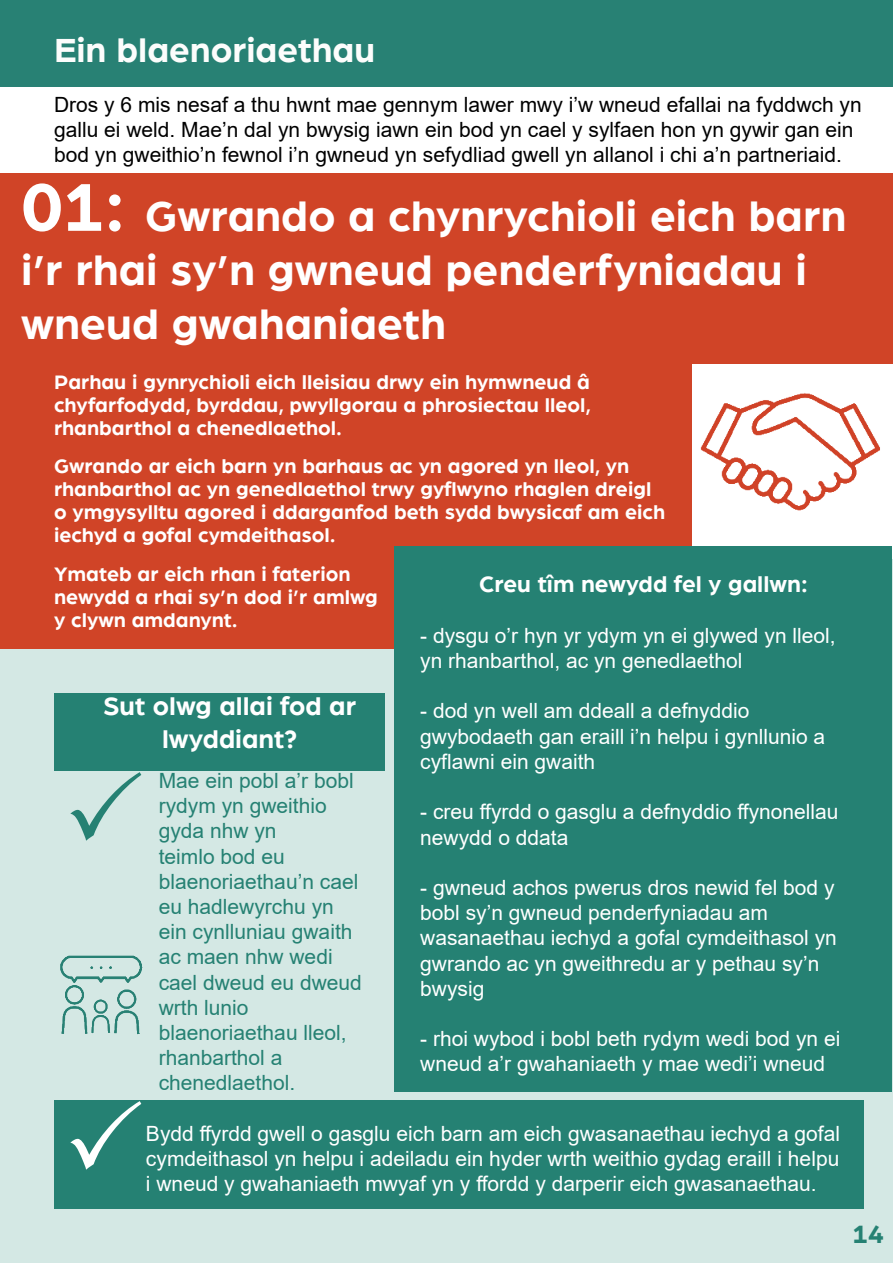
<style>
.page{position:relative;width:893px;height:1263px;background:#fff}
.page>*{position:absolute;margin:0;border:0;box-sizing:border-box;transform-origin:0 0}
.Paragraph_Style_1{font:700 45px/54px "Arboria";color:#fff}
.Heading_1{font:700 36px "Arboria";color:#fcfdfc}
.Heading_1-2{font:700 27px/32.4px "Arboria";color:#fff;text-align:center}
.Heading_1-3{font:700 27px "Arboria";color:#258173}
.Main_Paragraph_Style{font:700 24px "Arboria";color:#fff}
.Main_Paragraph_Style-2{font:21px/25.2px "Arial";color:#fff}
.t1{font:700 21px/23.1px "Arboria";color:#fff}
.Main_Paragraph_Style-3{font:21px/25.2px "Arial";color:#000}
.Heading_1-4{font:21px/25.2px "Arial";color:#258173}
.Heading_1-5{font:21px/25.2px "Arial";color:#fff;text-align:justify}
.s1{font-size:72px}
</style>
<div class="page">
<div style="left:0;top:559px;width:893px;height:704px;background:#d4e8e4"></div>
<div style="left:0;top:275px;width:691px;height:374px;background:#d04427"></div>
<div style="left:0;top:0;width:893px;height:86px;background:#288174"></div>
<div style="left:0;top:173px;width:893px;height:191px;background:#d04427"></div>
<div style="left:395px;top:546px;width:497px;height:545px;background:#258173"></div>
<div style="left:54px;top:694px;width:330px;height:77px;background:#258173"></div>
<div style="left:54px;top:1100px;width:92px;height:109px;background:#258173"></div>
<div style="left:146px;top:1100px;width:717px;height:109px;background:#258173"></div>
<img style="left:691px;top:374px;width:189px;height:147px">
<img style="left:60px;top:955px;width:83px;height:80px">
<p class="Heading_1" style="left:54px;top:25px;width:323px">Ein blaenoriaethau</p>
<p class="Main_Paragraph_Style-3" style="left:54px;top:92px;width:809px">Dros y 6 mis nesaf a thu hwnt mae gennym lawer mwy i’w wneud efallai na fyddwch yn gallu ei weld. Mae’n dal yn bwysig iawn ein bod yn cael y sylfaen hon yn gywir gan ein bod yn gweithio’n fewnol i’n gwneud yn sefydliad gwell yn allanol i chi a’n partneriaid.</p>
<p class="Paragraph_Style_1" style="left:21px;top:186px;width:827px"><span class="s1">01:</span> Gwrando a chynrychioli eich barn i’r rhai sy’n gwneud penderfyniadau i wneud gwahaniaeth</p>
<p class="t1" style="left:54px;top:369px;width:539px;text-align:justify">Parhau i gynrychioli eich lleisiau drwy ein hymwneud â chyfarfodydd, byrddau, pwyllgorau a phrosiectau lleol, rhanbarthol a chenedlaethol.</p>
<p class="t1" style="left:54px;top:453px;width:613px">Gwrando ar eich barn yn barhaus ac yn agored yn lleol, yn rhanbarthol ac yn genedlaethol trwy gyflwyno rhaglen dreigl o ymgysylltu agored i ddarganfod beth sydd bwysicaf am eich iechyd a gofal cymdeithasol.</p>
<p class="t1" style="left:54px;top:561px;width:325px">Ymateb ar eich rhan i faterion newydd a rhai sy’n dod i’r amlwg y clywn amdanynt.</p>
<p class="Main_Paragraph_Style" style="left:479px;top:568px;width:330px">Creu tîm newydd fel y gallwn:</p>
<p class="Main_Paragraph_Style-2" style="left:420px;top:623px;width:417px">- dysgu o’r hyn yr ydym yn ei glywed yn lleol,</p>
<p class="Main_Paragraph_Style-2" style="left:420px;top:648px;width:324px">yn rhanbarthol, ac yn genedlaethol</p>
<p class="Main_Paragraph_Style-2" style="left:420px;top:698px;width:331px">- dod yn well am ddeall a defnyddio</p>
<p class="Main_Paragraph_Style-2" style="left:420px;top:723px;width:407px">gwybodaeth gan eraill i’n helpu i gynllunio a</p>
<p class="Main_Paragraph_Style-2" style="left:420px;top:749px;width:177px">cyflawni ein gwaith</p>
<p class="Main_Paragraph_Style-2" style="left:420px;top:799px;width:420px">- creu ffyrdd o gasglu a defnyddio ffynonellau newydd o ddata</p>
<p class="Main_Paragraph_Style-2" style="left:420px;top:875px;width:418px">- gwneud achos pwerus dros newid fel bod y bobl sy’n gwneud penderfyniadau am wasanaethau iechyd a gofal cymdeithasol yn gwrando ac yn gweithredu ar y pethau sy’n bwysig</p>
<p class="Main_Paragraph_Style-2" style="left:420px;top:1026px;width:422px">- rhoi wybod i bobl beth rydym wedi bod yn ei wneud a’r gwahaniaeth y mae wedi’i wneud</p>
<p class="Heading_1-2" style="left:103px;top:688px;width:255px">Sut olwg allai fod ar lwyddiant?</p>
<p class="Heading_1-4" style="left:159px;top:768px;width:205px">Mae ein pobl a’r bobl rydym yn gweithio gyda nhw yn<br>teimlo bod eu blaenoriaethau’n cael eu hadlewyrchu yn ein cynlluniau gwaith ac maen nhw wedi cael dweud eu dweud wrth lunio blaenoriaethau lleol, rhanbarthol a chenedlaethol.</p>
<p class="Heading_1-5" style="left:146px;top:1120px;width:696px">Bydd ffyrdd gwell o gasglu eich barn am eich gwasanaethau iechyd a gofal cymdeithasol yn helpu i adeiladu ein hyder wrth weithio gydag eraill i helpu i wneud y gwahaniaeth mwyaf yn y ffordd y darperir eich gwasanaethau.</p>
<p class="Heading_1-3" style="left:853px;top:1215px;width:33px">14</p>
</div>
